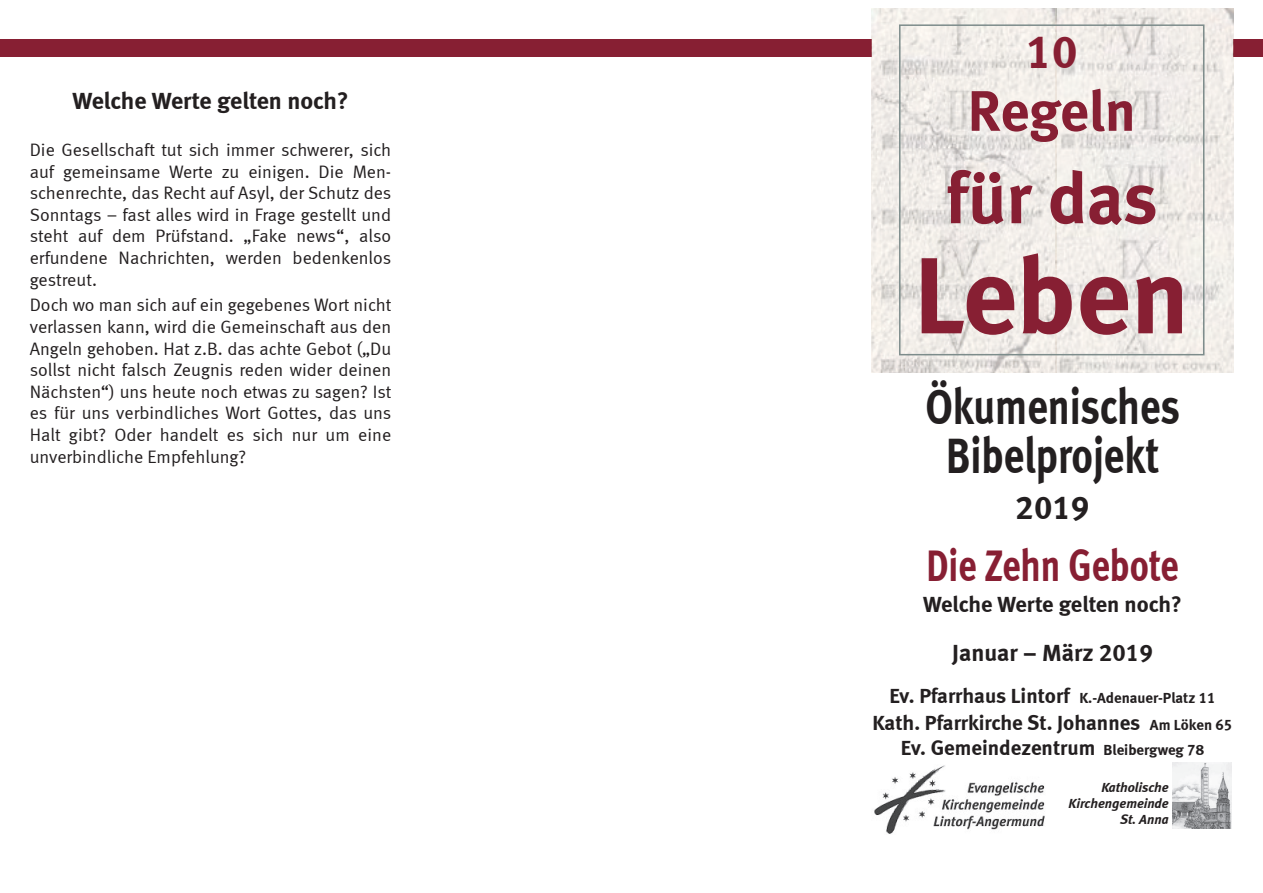
<style>
.page{position:relative;width:1263px;height:893px;background:#fff}
.page>*{position:absolute;margin:0;border:0;box-sizing:border-box;transform-origin:0 0}
.t1{font:108px "Meta Bold LF";letter-spacing:-.005em;color:#871f33}
.t2{font:72px "Meta Bold LF";letter-spacing:-.005em;color:#871f33}
.t3{font:57px "Meta Bold LF";letter-spacing:-.005em;color:#871f33}
.t4{font:51px/48.6px "Meta Bold LF";color:#231f20;text-align:center;scale:.79 1}
.t5{font:46.5px "Meta Bold LF";color:#871f33}
.t6{font:45.3px "Meta Bold LF";color:#871f33;scale:.79 1}
.t7{font:33px "Meta Bold LF";color:#231f20}
.t8{font:24px "Meta Bold LF";color:#231f20}
.t9{font:700 22.5px "Meta";color:#231f20}
.t10{font:21px/26.1px "Meta Bold LF";color:#231f20;text-align:center}
.t11{font:18px/21.6px "Meta Normal";color:#231f20;text-align:justify}
.t12{font:italic 700 13.5px/16.2px "Meta";color:#231f20;text-align:right}
.s1{font-size:15px}
</style>
<div class="page">
<img style="left:874px;top:765px;width:171px;height:69px">
<img style="left:1173px;top:763px;width:58px;height:66px">
<div style="left:0;top:39px;width:872px;height:17px;background:#871f33"></div>
<div style="left:1233px;top:39px;width:30px;height:17px;background:#871f33"></div>
<img style="left:872px;top:9px;width:183px;height:364px">
<img style="left:1055px;top:9px;width:178px;height:364px">
<div style="left:899px;top:24px;width:305px;height:331px;border:2px solid #7d8c8b"></div>
<h3 class="t8" style="left:72px;top:86px;width:277px">Welche Werte gelten noch?</h3>
<p class="t11" style="left:30px;top:139px;width:363px">Die Gesellschaft tut sich immer schwerer, sich auf gemeinsame Werte zu einigen. Die Men&shy;schenrechte, das Recht auf Asyl, der Schutz des Sonntags – fast alles wird in Frage gestellt und steht auf dem Prüfstand. „Fake news“, also erfundene Nachrichten, werden bedenkenlos gestreut.</p>
<p class="t11" style="left:30px;top:294px;width:363px">Doch wo man sich auf ein gegebenes Wort nicht verlassen kann, wird die Gemeinschaft aus den Angeln gehoben. Hat z.B. das achte Gebot („Du sollst nicht falsch Zeugnis reden wider deinen Nächsten“) uns heute noch etwas zu sagen? Ist es für uns verbindliches Wort Gottes, das uns Halt gibt? Oder handelt es sich nur um eine unverbindliche Empfehlung?</p>
<h3 class="t5" style="left:1026px;top:25px;width:54px">10</h3>
<h3 class="t3" style="left:968px;top:77px;width:170px">Regeln</h3>
<h2 class="t2" style="left:946px;top:155px;width:213px">für das</h2>
<h1 class="t1" style="left:914px;top:232px;width:277px">Leben</h1>
<h3 class="t4" style="left:925px;top:382px;width:324px">Ökumenisches<br>Bibelprojekt</h3>
<h3 class="t7" style="left:1015px;top:488px;width:75px">2019</h3>
<h3 class="t6" style="left:926px;top:539px;width:321px">Die Zehn Gebote</h3>
<p class="t9" style="left:923px;top:590px;width:260px">Welche Werte gelten noch?</p>
<h3 class="t8" style="left:952px;top:639px;width:202px">Januar – März 2019</h3>
<p class="t10" style="left:873px;top:682px;width:361px">Ev. Pfarrhaus Lintorf <span class="s1">K.-Adenauer-Platz 11<br></span>Kath. Pfarrkirche St. Johannes <span class="s1">Am Löken 65<br></span>Ev. Gemeindezentrum <span class="s1">Bleibergweg 78</span></p>
<p class="t12" style="left:1068px;top:779px;width:102px">Katholische<br>Kirchengemeinde<br>St. Anna</p>
</div>
